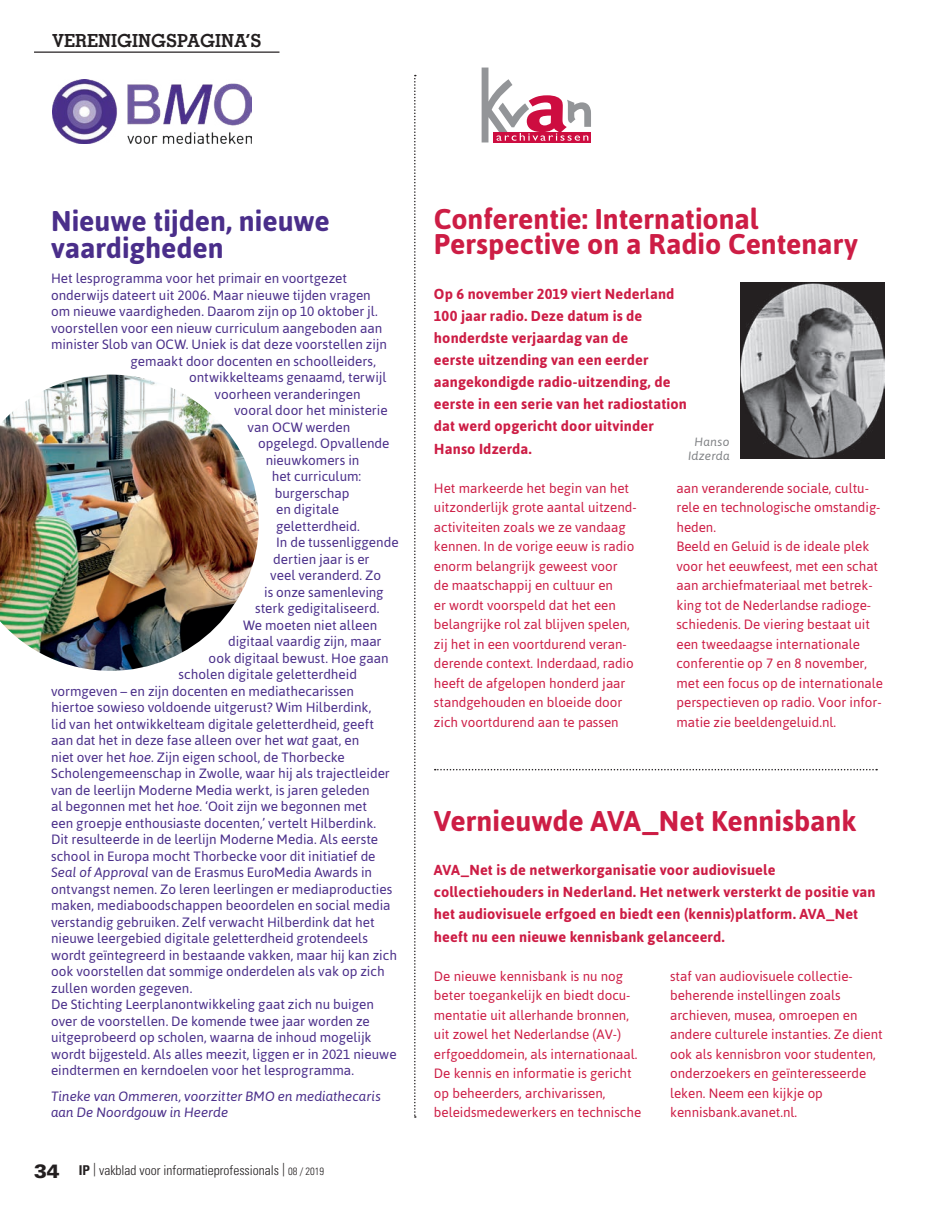
<style>
.page{position:relative;width:936px;height:1212px;background:#fff}
.page>*{position:absolute;margin:0;border:0;box-sizing:border-box;transform-origin:0 0}
.t1{font:700 28.5px/25.5px "Asap";color:#cd1d45}
.t2{font:700 28.5px/27px "Asap";color:#4a2e8a}
.t3{font:700 18px "Memphis";color:#231f20}
.t4{font:700 14.55px/22.2px "Asap";letter-spacing:.01em;color:#cd1d45}
.t5{font:13.5px "Asap";color:#4a2e8a}
.t6{font:13.5px/19.5px "Asap";color:#cd1d45}
.t7{font:italic 13.5px/16.5px "Asap";color:#4a2e8a}
.t8{font:300 condensed 13.5px "Univers";color:#231f20}
.t9{font:italic 12px/14.4px "Asap";letter-spacing:.025em;color:#808285;text-align:center}
.s1{font-style:italic}
.s2{font-weight:900;font-stretch:normal;font-size:19.2px}
.s3{font-weight:700}
.s4{font-size:10.5px}
</style>
<div class="page">
<hr style="left:34px;top:52px;width:245px;height:1px;background:#231f20">
<svg style="left:481px;top:68px;width:110px;height:74px"></svg>
<img style="left:53px;top:80px;width:198px;height:64px">
<img style="left:0;top:375px;width:259px;height:296px">
<svg style="left:414px;top:75px;width:2px;height:1043px"></svg>
<svg style="left:434px;top:769px;width:443px;height:1px"></svg>
<img style="left:740px;top:282px;width:144px;height:176px">
<h2 class="t3" style="left:52px;top:29px;width:211px">VERENIGINGSPAGINA’S</h2>
<h1 class="t2" style="left:51px;top:206px;width:280px">Nieuwe tijden, nieuwe vaardigheden</h1>
<p class="t5" style="left:51px;top:270px;width:297px">Het lesprogramma voor het primair en voortgezet</p>
<p class="t5" style="left:51px;top:286px;width:321px">onderwijs dateert uit 2006. Maar nieuwe tijden vragen</p>
<p class="t5" style="left:51px;top:303px;width:328px">om nieuwe vaardigheden. Daarom zijn op 10 oktober jl.</p>
<p class="t5" style="left:51px;top:319px;width:332px">voorstellen voor een nieuw curriculum aangeboden aan</p>
<p class="t5" style="left:51px;top:336px;width:337px">minister Slob van OCW. Uniek is dat deze voorstellen zijn</p>
<p class="t5" style="left:131px;top:352px;width:247px">gemaakt door docenten en schoolleiders,</p>
<p class="t5" style="left:189px;top:369px;width:199px">ontwikkelteams genaamd, terwijl</p>
<p class="t5" style="left:215px;top:385px;width:148px">voorheen veranderingen</p>
<p class="t5" style="left:234px;top:402px;width:155px">vooral door het ministerie</p>
<p class="t5" style="left:248px;top:418px;width:104px">van OCW werden</p>
<p class="t5" style="left:258px;top:435px;width:133px">opgelegd. Opvallende</p>
<p class="t5" style="left:266px;top:451px;width:95px">nieuwkomers in</p>
<p class="t5" style="left:272px;top:468px;width:91px">het curriculum:</p>
<p class="t5" style="left:275px;top:484px;width:76px">burgerschap</p>
<p class="t5" style="left:276px;top:501px;width:64px">en digitale</p>
<p class="t5" style="left:276px;top:517px;width:85px">geletterdheid.</p>
<p class="t5" style="left:276px;top:534px;width:124px">In de tussenliggende</p>
<p class="t5" style="left:273px;top:550px;width:98px">dertien jaar is er</p>
<p class="t5" style="left:270px;top:567px;width:112px">veel veranderd. Zo</p>
<p class="t5" style="left:264px;top:583px;width:121px">is onze samenleving</p>
<p class="t5" style="left:255px;top:600px;width:126px">sterk gedigitaliseerd.</p>
<p class="t5" style="left:243px;top:616px;width:135px">We moeten niet alleen</p>
<p class="t5" style="left:228px;top:633px;width:155px">digitaal vaardig zijn, maar</p>
<p class="t5" style="left:209px;top:649px;width:181px">ook digitaal bewust. Hoe gaan</p>
<p class="t5" style="left:179px;top:666px;width:180px">scholen digitale geletterdheid</p>
<p class="t5" style="left:51px;top:682px;width:304px">vormgeven – en zijn docenten en mediathecarissen</p>
<p class="t5" style="left:51px;top:699px;width:322px">hiertoe sowieso voldoende uitgerust? Wim Hilberdink,</p>
<p class="t5" style="left:51px;top:715px;width:324px">lid van het ontwikkelteam digitale geletterdheid, geeft</p>
<p class="t5" style="left:51px;top:732px;width:310px">aan dat het in deze fase alleen over het <span class="s1">wat</span> gaat, en</p>
<p class="t5" style="left:51px;top:748px;width:295px">niet over het <span class="s1">hoe</span>. Zijn eigen school, de Thorbecke</p>
<p class="t5" style="left:51px;top:765px;width:340px">Scholengemeenschap in Zwolle, waar hij als trajectleider</p>
<p class="t5" style="left:51px;top:781px;width:320px">van de leerlijn Moderne Media werkt, is jaren geleden</p>
<p class="t5" style="left:51px;top:798px;width:317px">al begonnen met het <span class="s1">hoe</span>. ‘Ooit zijn we begonnen met</p>
<p class="t5" style="left:51px;top:814px;width:327px">een groepje enthousiaste docenten,’ vertelt Hilberdink.</p>
<p class="t5" style="left:51px;top:831px;width:328px">Dit resulteerde in de leerlijn Moderne Media. Als eerste</p>
<p class="t5" style="left:51px;top:847px;width:326px">school in Europa mocht Thorbecke voor dit initiatief de</p>
<p class="t5" style="left:51px;top:864px;width:322px"><span class="s1">Seal of Approval</span> van de Erasmus EuroMedia Awards in</p>
<p class="t5" style="left:51px;top:880px;width:343px">ontvangst nemen. Zo leren leerlingen er mediaproducties</p>
<p class="t5" style="left:51px;top:897px;width:341px">maken, mediaboodschappen beoordelen en social media</p>
<p class="t5" style="left:51px;top:913px;width:325px">verstandig gebruiken. Zelf verwacht Hilberdink dat het</p>
<p class="t5" style="left:51px;top:930px;width:318px">nieuwe leergebied digitale geletterdheid grotendeels</p>
<p class="t5" style="left:51px;top:946px;width:347px">wordt geïntegreerd in bestaande vakken, maar hij kan zich</p>
<p class="t5" style="left:51px;top:963px;width:335px">ook voorstellen dat sommige onderdelen als vak op zich</p>
<p class="t5" style="left:51px;top:979px;width:143px">zullen worden gegeven.</p>
<p class="t5" style="left:51px;top:996px;width:324px">De Stichting Leerplanontwikkeling gaat zich nu buigen</p>
<p class="t5" style="left:51px;top:1012px;width:320px">over de voorstellen. De komende twee jaar worden ze</p>
<p class="t5" style="left:51px;top:1028px;width:322px">uitgeprobeerd op scholen, waarna de inhoud mogelijk</p>
<p class="t5" style="left:51px;top:1045px;width:347px">wordt bijgesteld. Als alles meezit, liggen er in 2021 nieuwe</p>
<p class="t5" style="left:51px;top:1061px;width:304px">eindtermen en kerndoelen voor het lesprogramma.</p>
<p class="t7" style="left:51px;top:1087px;width:331px">Tineke van Ommeren, voorzitter BMO en mediathecaris aan De Noordgouw in Heerde</p>
<p class="t8" style="left:34px;top:1162px;width:292px"><span class="s2">34</span> <span class="s3">IP</span> | vakblad voor informatieprofessionals | <span class="s4">08 / 2019</span></p>
<h1 class="t1" style="left:434px;top:205px;width:425px">Conferentie: International<br>Perspective on a Radio Centenary</h1>
<p class="t4" style="left:434px;top:282px;width:254px">Op 6 november 2019 viert Nederland<br>100 jaar radio. Deze datum is de honderdste verjaardag van de<br>eerste uitzending van een eerder aangekondigde radio-uitzending, de eerste in een serie van het radiostation dat werd opgericht door uitvinder<br>Hanso Idzerda.</p>
<p class="t6" style="left:434px;top:478px;width:204px">Het markeerde het begin van het uitzonderlijk grote aantal uitzend&shy;activiteiten zoals we ze vandaag kennen. In de vorige eeuw is radio enorm belangrijk geweest voor<br>de maatschappij en cultuur en<br>er wordt voorspeld dat het een belangrijke rol zal blijven spelen, zij het in een voortdurend veran&shy;derende context. Inderdaad, radio heeft de afgelopen honderd jaar standgehouden en bloeide door zich voortdurend aan te passen</p>
<p class="t6" style="left:676px;top:478px;width:208px">aan veranderende sociale, cultu&shy;rele en technologische omstandig&shy;heden.<br>Beeld en Geluid is de ideale plek voor het eeuwfeest, met een schat aan archiefmateriaal met betrek&shy;king tot de Nederlandse radioge&shy;schiedenis. De viering bestaat uit een tweedaagse internationale conferentie op 7 en 8 november, met een focus op de internationale perspectieven op radio. Voor infor&shy;matie zie beeldengeluid.nl.</p>
<p class="t9" style="left:688px;top:434px;width:43px">Hanso<br>Idzerda</p>
<h1 class="t1" style="left:434px;top:807px;width:424px">Vernieuwde AVA_Net Kennisbank</h1>
<p class="t4" style="left:434px;top:858px;width:443px">AVA_Net is de netwerkorganisatie voor audiovisuele collectiehouders in Nederland. Het netwerk versterkt de positie van het audiovisuele erfgoed en biedt een (kennis)platform. AVA_Net heeft nu een nieuwe kennisbank gelanceerd.</p>
<p class="t6" style="left:434px;top:966px;width:209px">De nieuwe kennisbank is nu nog beter toegankelijk en biedt docu&shy;mentatie uit allerhande bronnen, uit zowel het Nederlandse (AV-) erfgoeddomein, als internationaal.<br>De kennis en informatie is gericht op beheerders, archivarissen, beleidsmedewerkers en technische</p>
<p class="t6" style="left:670px;top:966px;width:214px">staf van audiovisuele collectie&shy;beherende instellingen zoals archieven, musea, omroepen en andere culturele instanties. Ze dient ook als kennisbron voor studenten, onderzoekers en geïnteresseerde leken. Neem een kijkje op kennisbank.avanet.nl.</p>
</div>
